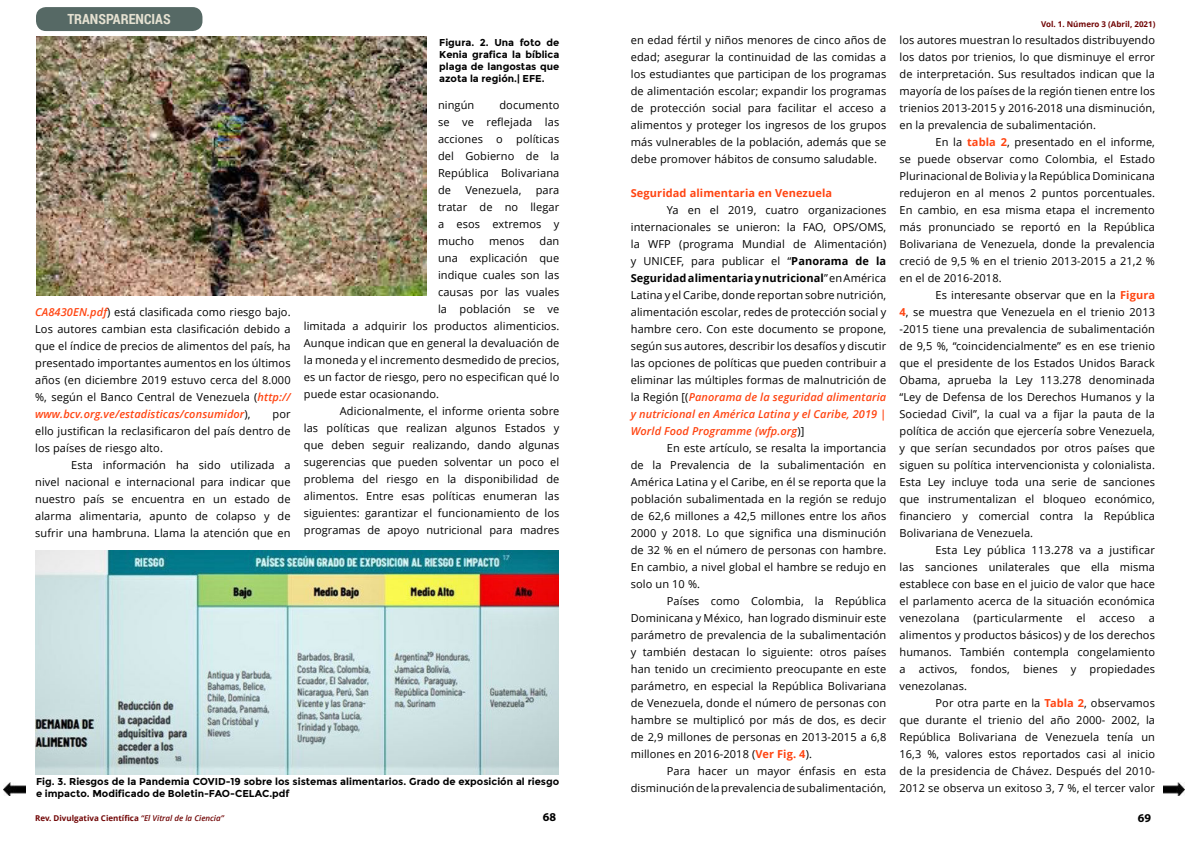
<style>
.page{position:relative;width:1191px;height:842px;background:#fff}
.page>*{position:absolute;margin:0;border:0;box-sizing:border-box;transform-origin:0 0}
.t1{font:700 14px "Roboto Condensed";color:#e5e1d1}
.t2{font:700 12px "Myriad Pro";color:#000}
.t3{font:11px/17px "Open Sans";letter-spacing:.01em;color:#000;text-align:justify}
.t4{font:700 11px "Open Sans";letter-spacing:.01em;color:#f41}
.t5{font:700 10px/12px "Montserrat";color:#000;text-align:justify}
.t6{font:700 8px "Open Sans";color:#700404}
.s1{font-weight:600;font-style:italic;color:#f41}
.s2{font-weight:700}
.s3{font-weight:700;color:#f41}
.s4{font-weight:600;font-style:italic}
</style>
<div class="page">
<div style="left:37px;top:8px;width:164px;height:22px;background:#566965;border-radius:9px"></div>
<div style="left:36px;top:7px;width:166px;height:24px;border:2px solid #566965;border-radius:9px"></div>
<img style="left:36px;top:36px;width:390px;height:260px">
<img style="left:35px;top:550px;width:524px;height:225px">
<img style="left:1163px;top:782px;width:21px;height:14px">
<img style="left:4px;top:782px;width:21px;height:14px">
<p class="t1" style="left:67px;top:11px;width:105px">TRANSPARENCIAS</p>
<p class="t3" style="left:35px;top:303px;width:257px"><span class="s1">CA8430EN.pdf</span>) está clasificada como riesgo bajo.<br>Los autores cambian esta clasificación debido a que el índice de precios de alimentos del país, ha presentado importantes aumentos en los últimos años (en diciembre 2019 estuvo cerca del 8.000 %, según el Banco Central de Venezuela (<span class="s1">http:// www.bcv.org.ve/estadisticas/consumidor</span>),</p>
<p class="t3" style="left:35px;top:406px;width:257px;text-indent:237px">por ello justifican la reclasificaron del país dentro de los países de riesgo alto.</p>
<p class="t3" style="left:35px;top:457px;width:257px;text-indent:36px">Esta información ha sido utilizada a nivel nacional e internacional para indicar que nuestro país se encuentra en un estado de alarma alimentaria, apunto de colapso y de sufrir una hambruna. Llama la atención que en</p>
<p class="t5" style="left:439px;top:36px;width:122px">Figura. 2. Una foto de Kenia grafica la bíblica plaga de langostas que azota la región.| EFE.</p>
<p class="t3" style="left:438px;top:97px;width:38px">ningún</p>
<p class="t3" style="left:438px;top:97px;width:123px;text-indent:61px">documento se ve reflejada las acciones o políticas del Gobierno de la República Bolivariana de</p>
<p class="t3" style="left:465px;top:182px;width:57px">Venezuela,</p>
<p class="t3" style="left:438px;top:182px;width:123px;text-indent:98px">para tratar de no llegar a esos extremos y mucho</p>
<p class="t3" style="left:489px;top:233px;width:37px">menos</p>
<p class="t3" style="left:539px;top:233px;width:21px">dan</p>
<p class="t3" style="left:438px;top:250px;width:123px">una explicación que</p>
<p class="t3" style="left:438px;top:267px;width:123px">indique cuales son las</p>
<p class="t3" style="left:438px;top:284px;width:123px">causas por las vuales</p>
<p class="t3" style="left:438px;top:301px;width:123px">la población se ve</p>
<p class="t3" style="left:304px;top:318px;width:257px">limitada a adquirir los productos alimenticios.</p>
<p class="t3" style="left:304px;top:335px;width:257px">Aunque indican que en general la devaluación de</p>
<p class="t3" style="left:304px;top:352px;width:257px">la moneda y el incremento desmedido de precios,</p>
<p class="t3" style="left:304px;top:368px;width:257px">es un factor de riesgo, pero no especifican qué lo</p>
<p class="t3" style="left:304px;top:386px;width:137px">puede estar ocasionando.</p>
<p class="t3" style="left:340px;top:403px;width:221px">Adicionalmente, el informe orienta sobre</p>
<p class="t3" style="left:304px;top:420px;width:257px">las políticas que realizan algunos Estados y</p>
<p class="t3" style="left:304px;top:437px;width:257px">que deben seguir realizando, dando algunas</p>
<p class="t3" style="left:304px;top:454px;width:257px">sugerencias que pueden solventar un poco el</p>
<p class="t3" style="left:304px;top:471px;width:257px">problema del riesgo en la disponibilidad de</p>
<p class="t3" style="left:304px;top:488px;width:257px">alimentos. Entre esas políticas enumeran las</p>
<p class="t3" style="left:304px;top:505px;width:257px">siguientes: garantizar el funcionamiento de los</p>
<p class="t3" style="left:304px;top:522px;width:257px">programas de apoyo nutricional para madres</p>
<p class="t5" style="left:36px;top:775px;width:525px">Fig. 3. Riesgos de la Pandemia COVID-19 sobre los sistemas alimentarios. Grado de exposición al riesgo e impacto. Modificado de Boletin-FAO-CELAC.pdf</p>
<p class="t3" style="left:631px;top:33px;width:257px">en edad fértil y niños menores de cinco años de edad; asegurar la continuidad de las comidas a los estudiantes que participan de los programas de alimentación escolar; expandir los programas de protección social para facilitar el acceso a alimentos y proteger los ingresos de los grupos más vulnerables de la población, además que se debe promover hábitos de consumo saludable.</p>
<p class="t4" style="left:631px;top:189px;width:203px">Seguridad alimentaria en Venezuela</p>
<p class="t3" style="left:631px;top:203px;width:257px;text-indent:36px">Ya en el 2019, cuatro organizaciones internacionales se unieron: la FAO, OPS/OMS, la WFP (programa Mundial de Alimentación) y UNICEF, para publicar el “<span class="s2">Panorama de la Seguridad alimentaria y nutricional</span>” en América Latina y el Caribe, donde reportan sobre nutrición, alimentación escolar, redes de protección social y hambre cero. Con este documento se propone, según sus autores, describir los desafíos y discutir las opciones de políticas que pueden contribuir a eliminar las múltiples formas de malnutrición de la Región [(<span class="s1">Panorama de la seguridad alimentaria y nutricional en América Latina y el Caribe, 2019 | World Food Programme (wfp.org</span>)]</p>
<p class="t3" style="left:631px;top:441px;width:257px;text-indent:36px">En este artículo, se resalta la importancia de la Prevalencia de la subalimentación en América Latina y el Caribe, en él se reporta que la población subalimentada en la región se redujo de 62,6 millones a 42,5 millones entre los años 2000 y 2018. Lo que significa una disminución de 32 % en el número de personas con hambre.<br>En cambio, a nivel global el hambre se redujo en solo un 10 %.</p>
<p class="t3" style="left:631px;top:594px;width:257px;text-indent:36px">Países como Colombia, la República Dominicana y México, han logrado disminuir este parámetro de prevalencia de la subalimentación y también destacan lo siguiente: otros países han tenido un crecimiento preocupante en este parámetro, en especial la República Bolivariana de Venezuela, donde el número de personas con hambre se multiplicó por más de dos, es decir de 2,9 millones de personas en 2013-2015 a 6,8 millones en 2016-2018 (<span class="s3">Ver Fig. 4</span>).</p>
<p class="t3" style="left:631px;top:764px;width:257px;text-align:right">Para hacer un mayor énfasis en esta disminución de la prevalencia de subalimentación,</p>
<p class="t6" style="left:1041px;top:21px;width:116px">Vol. 1. Número 3 (Abril, 2021)</p>
<p class="t3" style="left:899px;top:33px;width:257px">los autores muestran lo resultados distribuyendo los datos por trienios, lo que disminuye el error de interpretación. Sus resultados indican que la mayoría de los países de la región tienen entre los trienios 2013-2015 y 2016-2018 una disminución, en la prevalencia de subalimentación.</p>
<p class="t3" style="left:899px;top:135px;width:257px;text-indent:36px">En la <span class="s3">tabla 2</span>, presentado en el informe, se puede observar como Colombia, el Estado Plurinacional de Bolivia y la República Dominicana redujeron en al menos 2 puntos porcentuales.<br>En cambio, en esa misma etapa el incremento más pronunciado se reportó en la República Bolivariana de Venezuela, donde la prevalencia creció de 9,5 % en el trienio 2013-2015 a 21,2 % en el de 2016-2018.</p>
<p class="t3" style="left:899px;top:288px;width:257px;text-indent:36px">Es interesante observar que en la <span class="s3">Figura 4</span>, se muestra que Venezuela en el trienio 2013 -2015 tiene una prevalencia de subalimentación de 9,5 %, “coincidencialmente” es en ese trienio que el presidente de los Estados Unidos Barack Obama, aprueba la Ley 113.278 denominada “Ley de Defensa de los Derechos Humanos y la Sociedad Civil”, la cual va a fijar la pauta de la política de acción que ejercería sobre Venezuela, y que serían secundados por otros países que siguen su política intervencionista y colonialista.<br>Esta Ley incluye toda una serie de sanciones que instrumentalizan el bloqueo económico, financiero y comercial contra la República Bolivariana de Venezuela.</p>
<p class="t3" style="left:899px;top:541px;width:257px;text-indent:36px">Esta Ley pública 113.278 va a justificar las sanciones unilaterales que ella misma establece con base en el juicio de valor que hace el parlamento acerca de la situación económica venezolana</p>
<p class="t3" style="left:973px;top:610px;width:91px">(particularmente</p>
<p class="t3" style="left:1076px;top:610px;width:11px">el</p>
<p class="t3" style="left:1099px;top:610px;width:37px">acceso</p>
<p class="t3" style="left:899px;top:610px;width:257px;text-indent:249px">a alimentos y productos básicos) y de los derechos humanos. También contempla congelamiento a activos, fondos, bienes y propiedades venezolanas.</p>
<p class="t3" style="left:899px;top:695px;width:257px;text-indent:36px">Por otra parte en la <span class="s3">Tabla 2</span>, observamos que durante el trienio del año 2000- 2002, la República Bolivariana de Venezuela tenía un 16,3 %, valores estos reportados casi al inicio de la presidencia de Chávez. Después del 2010- 2012 se observa un exitoso 3, 7 %, el tercer valor</p>
<p class="t6" style="left:35px;top:812px;width:190px">Rev. Divulgativa Científica <span class="s4">“El Vitral de la Ciencia”</span></p>
<p class="t2" style="left:543px;top:810px;width:15px">68</p>
<p class="t2" style="left:1137px;top:811px;width:15px">69</p>
</div>
